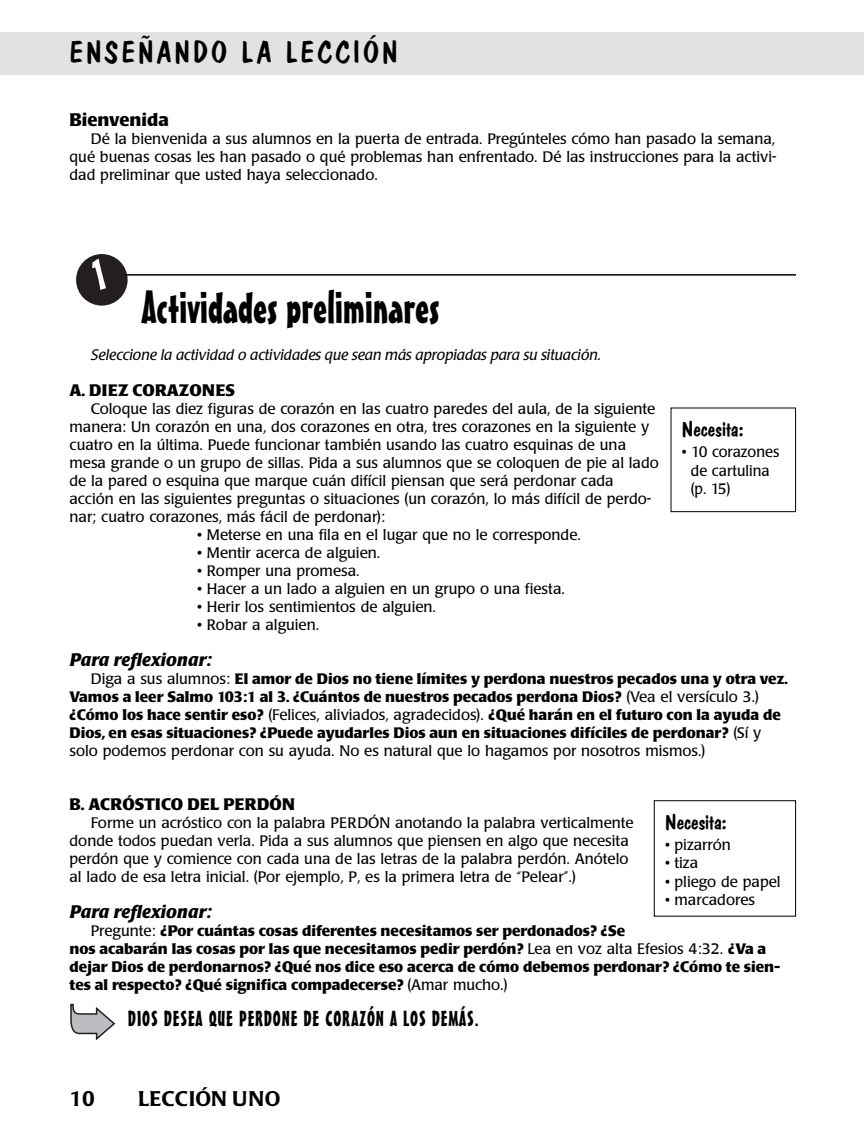
<style>
.page{position:relative;width:864px;height:1148px;background:#fff}
.page>*{position:absolute;margin:0;border:0;box-sizing:border-box;transform-origin:0 0}
.t1{font:45px "Mister Earl BT";color:#000}
.t2{font:30px "Dom Casual D";letter-spacing:.1em;color:#000}
.t3{font:21px "Mister Earl BT";letter-spacing:.04em;color:#000}
.t4{font:21px "Dom Casual D";color:#000;scale:1.05 1}
.t5{font:500 21px "Poppl Laudatio";color:#000}
.t6{font:italic 700 18px "Poppl Laudatio";color:#000}
.t7{font:700 18px "Poppl Laudatio";color:#000}
.t8{font:700 16.5px "Poppl Laudatio";color:#000}
.t9{font:700 16.5px "Poppl Laudatio";letter-spacing:.02em;color:#000}
.t10{font:15px/18px "Poppl Laudatio";color:#000}
.t11{font:700 15px/18px "Poppl Laudatio";color:#000}
.t12{font:italic 15px "Poppl Laudatio";color:#000}
.s1{font-weight:400}
</style>
<div class="page">
<svg style="left:70px;top:1003px;width:45px;height:37px"></svg>
<hr style="left:125px;top:274px;width:671px;height:1px;background:#000">
<div style="left:0;top:32px;width:864px;height:42px;background:#e2e2e2"></div>
<div style="left:671px;top:407px;width:125px;height:105px;border:1px solid #000"></div>
<div style="left:654px;top:800px;width:142px;height:116px;border:1px solid #000"></div>
<svg style="left:76px;top:254px;width:52px;height:51px"></svg>
<h2 class="t2" style="left:70px;top:34px;width:330px">ENSEÑANDO LA LECCIÓN</h2>
<p class="t7" style="left:70px;top:113px;width:101px">Bienvenida</p>
<p class="t10" style="left:70px;top:131px;width:708px;text-align:justify;text-indent:21px">Dé la bienvenida a sus alumnos en la puerta de entrada. Pregúnteles cómo han pasado la semana, qué buenas cosas les han pasado o qué problemas han enfrentado. Dé las instrucciones para la activi&shy;dad preliminar que usted haya seleccionado.</p>
<h1 class="t1" style="left:142px;top:290px;width:299px">Actividades preliminares</h1>
<p class="t12" style="left:91px;top:349px;width:512px">Seleccione la actividad o actividades que sean más apropiadas para su situación.</p>
<p class="t9" style="left:70px;top:384px;width:167px">A. DIEZ CORAZONES</p>
<p class="t10" style="left:70px;top:401px;width:591px;text-indent:21px">Coloque las diez figuras de corazón en las cuatro paredes del aula, de la siguiente manera: Un corazón en una, dos corazones en otra, tres corazones en la siguiente y cuatro en la última. Puede funcionar también usando las cuatro esquinas de una mesa grande o un grupo de sillas. Pida a sus alumnos que se coloquen de pie al lado de la pared o esquina que marque cuán difícil piensan que será perdonar cada acción en las siguientes preguntas o situaciones (un corazón, lo más difícil de perdo&shy;nar; cuatro corazones, más fácil de perdonar):</p>
<p class="t10" style="left:197px;top:527px;width:385px">• Meterse en una fila en el lugar que no le corresponde.</p>
<p class="t10" style="left:197px;top:545px;width:185px">• Mentir acerca de alguien.</p>
<p class="t10" style="left:197px;top:563px;width:164px">• Romper una promesa.</p>
<p class="t10" style="left:197px;top:581px;width:369px">• Hacer a un lado a alguien en un grupo o una fiesta.</p>
<p class="t10" style="left:197px;top:599px;width:241px">• Herir los sentimientos de alguien.</p>
<p class="t10" style="left:197px;top:617px;width:124px">• Robar a alguien.</p>
<p class="t6" style="left:70px;top:653px;width:143px">Para reflexionar:</p>
<p class="t11" style="left:70px;top:671px;width:720px;text-indent:21px"><span class="s1">Diga a sus alumnos:</span> El amor de Dios no tiene límites y perdona nuestros pecados una y otra vez.<br>Vamos a leer Salmo 103:1 al 3. ¿Cuántos de nuestros pecados perdona Dios? <span class="s1">(Vea el versículo 3.) </span>¿Cómo los hace sentir eso? <span class="s1">(Felices, aliviados, agradecidos).</span> ¿Qué harán en el futuro con la ayuda de Dios, en esas situaciones? ¿Puede ayudarles Dios aun en situaciones difíciles de perdonar? <span class="s1">(Sí y solo podemos perdonar con su ayuda. No es natural que lo hagamos por nosotros mismos.)</span></p>
<p class="t8" style="left:70px;top:798px;width:227px">B. ACRÓSTICO DEL PERDÓN</p>
<p class="t10" style="left:70px;top:815px;width:566px;text-indent:21px">Forme un acróstico con la palabra PERDÓN anotando la palabra verticalmente donde todos puedan verla. Pida a sus alumnos que piensen en algo que necesita perdón que y comience con cada una de las letras de la palabra perdón. Anótelo al lado de esa letra inicial. (Por ejemplo, P, es la primera letra de “Pelear”.)</p>
<p class="t6" style="left:70px;top:905px;width:143px">Para reflexionar:</p>
<p class="t11" style="left:70px;top:923px;width:713px;text-indent:21px"><span class="s1">Pregunte:</span> ¿Por cuántas cosas diferentes necesitamos ser perdonados? ¿Se<br>nos acabarán las cosas por las que necesitamos pedir perdón? <span class="s1">Lea en voz alta Efesios 4:32.</span> ¿Va a dejar Dios de perdonarnos? ¿Qué nos dice eso acerca de cómo debemos perdonar? ¿Cómo te sien&shy;tes al respecto? ¿Qué significa compadecerse? <span class="s1">(Amar mucho.)</span></p>
<h3 class="t3" style="left:128px;top:1011px;width:352px">DIOS DESEA QUE PERDONE DE CORAZÓN A LOS DEMÁS.</h3>
<h3 class="t4" style="left:682px;top:416px;width:60px">Necesita:</h3>
<p class="t10" style="left:691px;top:444px;width:90px;text-indent:-9px">• 10 corazones de cartulina (p. 15)</p>
<h3 class="t4" style="left:665px;top:809px;width:60px">Necesita:</h3>
<p class="t10" style="left:665px;top:837px;width:67px">• pizarrón</p>
<p class="t10" style="left:665px;top:855px;width:35px">• tiza</p>
<p class="t10" style="left:665px;top:874px;width:117px">• pliego de papel</p>
<p class="t10" style="left:665px;top:892px;width:91px">• marcadores</p>
<h3 class="t5" style="left:70px;top:1090px;width:27px">10</h3>
<h3 class="t5" style="left:138px;top:1090px;width:144px">LECCIÓN UNO</h3>
</div>
